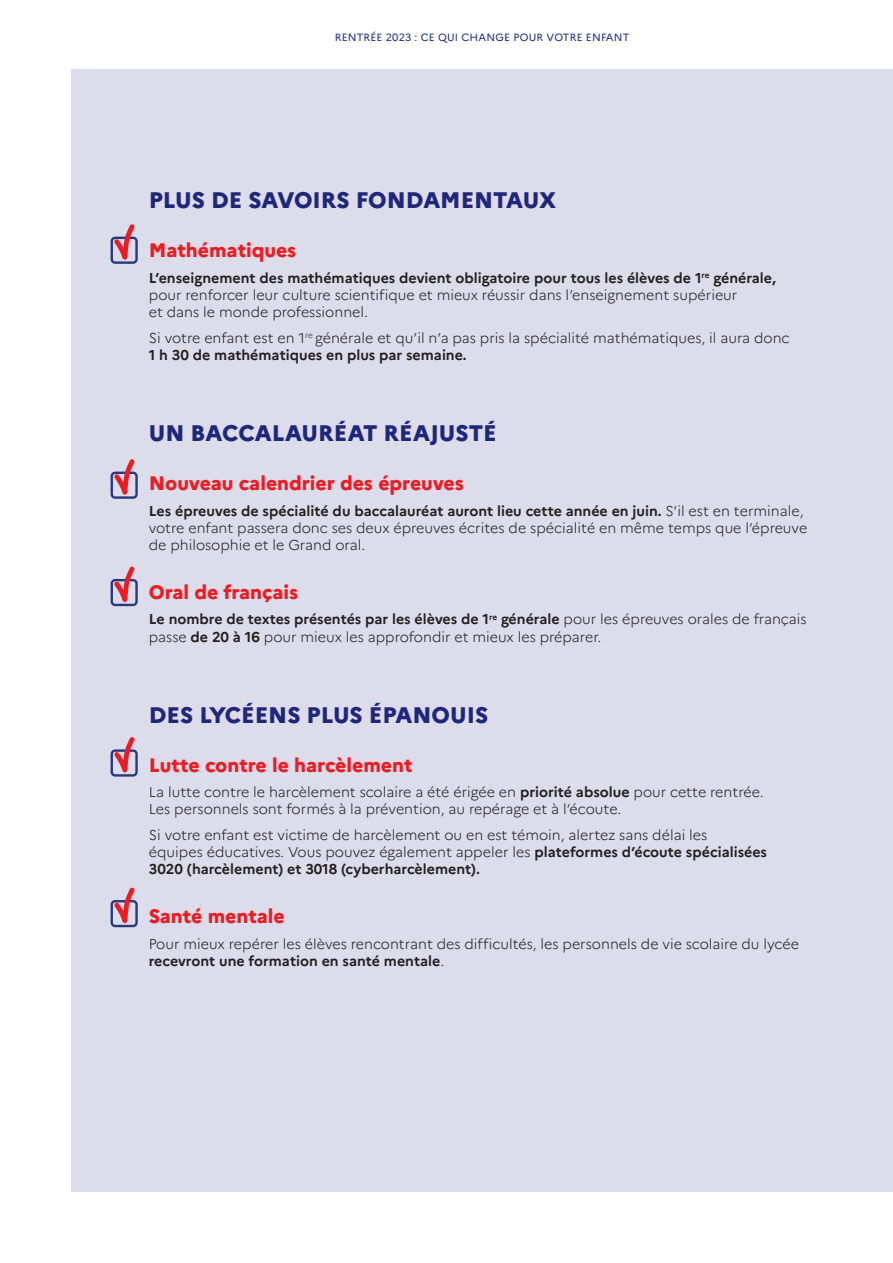
<style>
.page{position:relative;width:893px;height:1263px;background:#fff}
.page>*{position:absolute;margin:0;border:0;box-sizing:border-box;transform-origin:0 0}
.t1{font:800 22.5px "Marianne";color:#20277b}
.t2{font:800 19.5px "Marianne";color:#eb1d23}
.t3{font:300 14.25px/17.1px "Marianne";color:#231f20}
.t4{font:10.5px "Marianne";letter-spacing:.02em;color:#20277b}
.s1{font-weight:700}
</style>
<div class="page">
<div style="left:71px;top:69px;width:822px;height:1123px;background:#dcdceb"></div>
<svg style="left:111px;top:224px;width:27px;height:40px"></svg>
<svg style="left:111px;top:459px;width:27px;height:40px"></svg>
<svg style="left:111px;top:566px;width:27px;height:40px"></svg>
<svg style="left:111px;top:737px;width:27px;height:40px"></svg>
<svg style="left:111px;top:887px;width:27px;height:40px"></svg>
<p class="t4" style="left:335px;top:29px;width:296px">RENTRÉE 2023 : CE QUI CHANGE POUR VOTRE ENFANT</p>
<h1 class="t1" style="left:149px;top:183px;width:409px">PLUS DE SAVOIRS FONDAMENTAUX</h1>
<h2 class="t2" style="left:149px;top:235px;width:149px">Mathématiques</h2>
<p class="t3" style="left:149px;top:268px;width:629px"><span class="s1">L’enseignement des mathématiques devient obligatoire pour tous les élèves de 1</span><sup>re</sup> <span class="s1">générale, </span>pour renforcer leur culture scientifique et mieux réussir dans l’enseignement supérieur<br>et dans le monde professionnel.</p>
<p class="t3" style="left:149px;top:328px;width:642px">Si votre enfant est en 1<sup>re</sup> générale et qu’il n’a pas pris la spécialité mathématiques, il aura donc<br><span class="s1">1 h 30 de mathématiques en plus par semaine.</span></p>
<h1 class="t1" style="left:149px;top:415px;width:349px">UN BACCALAURÉAT RÉAJUSTÉ</h1>
<h2 class="t2" style="left:149px;top:468px;width:316px">Nouveau calendrier des épreuves</h2>
<p class="t3" style="left:149px;top:501px;width:660px"><span class="s1">Les épreuves de spécialité du baccalauréat auront lieu cette année en juin.</span> S’il est en terminale, votre enfant passera donc ses deux épreuves écrites de spécialité en même temps que l’épreuve de philosophie et le Grand oral.</p>
<h2 class="t2" style="left:149px;top:577px;width:151px">Oral de français</h2>
<p class="t3" style="left:149px;top:610px;width:659px"><span class="s1">Le nombre de textes présentés par les élèves de 1</span><sup>re</sup> <span class="s1">générale</span> pour les épreuves orales de français passe <span class="s1">de 20 à 16</span> pour mieux les approfondir et mieux les préparer.</p>
<h1 class="t1" style="left:149px;top:697px;width:341px">DES LYCÉENS PLUS ÉPANOUIS</h1>
<h2 class="t2" style="left:149px;top:750px;width:265px">Lutte contre le harcèlement</h2>
<p class="t3" style="left:149px;top:783px;width:616px">La lutte contre le harcèlement scolaire a été érigée en <span class="s1">priorité absolue</span> pour cette rentrée.<br>Les personnels sont formés à la prévention, au repérage et à l’écoute.</p>
<p class="t3" style="left:149px;top:825px;width:620px">Si votre enfant est victime de harcèlement ou en est témoin, alertez sans délai les<br>équipes éducatives. Vous pouvez également appeler les <span class="s1">plateformes d’écoute spécialisées<br>3020 (harcèlement) et 3018 (cyberharcèlement).</span></p>
<h2 class="t2" style="left:149px;top:901px;width:138px">Santé mentale</h2>
<p class="t3" style="left:149px;top:934px;width:652px">Pour mieux repérer les élèves rencontrant des difficultés, les personnels de vie scolaire du lycée <span class="s1">recevront une formation en santé mentale</span>.</p>
</div>
